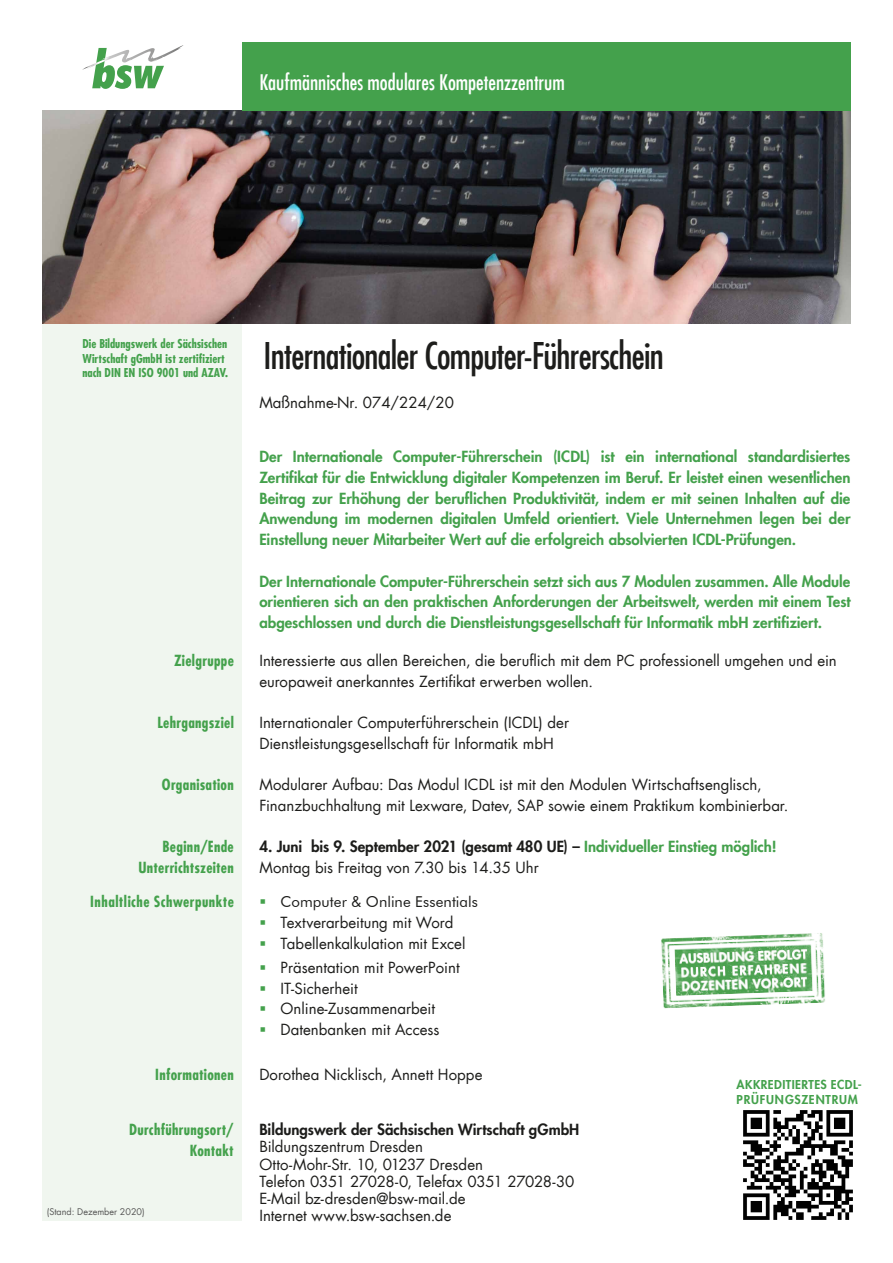
<style>
.page{position:relative;width:893px;height:1263px;background:#fff}
.page>*{position:absolute;margin:0;border:0;box-sizing:border-box;transform-origin:0 0}
.t1{font:condensed 36px "Futura LT";letter-spacing:-.02em;color:#1d1d1b}
.t2{font:condensed 21px "Futura LT";color:#fff}
.t3{font:15px/17.2px "Futura LT";color:#1d1d1b}
.t4{font:800 15px/20.7px "Futura LT";color:#44a14c;text-align:justify}
.t5{font:800 15px/20.7px "Futura LT";color:#1d1d1b}
.t6{font:700 condensed 15px/20.7px "Futura LT";letter-spacing:.02em;color:#44a14c;text-align:right}
.t7{font:15px "Futura BT";letter-spacing:.005em;color:#1d1d1b}
.t8{font:700 condensed 12px/14.4px "Futura LT";color:#44a14c}
.t9{font:800 12px/14.4px "Futura LT";letter-spacing:.04em;color:#44a14c}
.t10{font:9px "Futura LT";color:#575756}
.s1{color:#44a14c}
.s2{font-weight:400}
</style>
<div class="page">
<div style="left:43px;top:111px;width:199px;height:1109px;background:#f0f6ef"></div>
<img style="left:43px;top:111px;width:807px;height:212px">
<svg style="left:82px;top:45px;width:102px;height:44px"></svg>
<div style="left:242px;top:43px;width:608px;height:68px;background:#44a14c"></div>
<img style="left:743px;top:1110px;width:110px;height:110px">
<img style="left:661px;top:933px;width:164px;height:76px">
<h2 class="t2" style="left:259px;top:69px;width:307px">Kaufmännisches modulares Kompetenzzentrum</h2>
<p class="t8" style="left:83px;top:337px;width:147px">Die Bildungswerk der Sächsischen<br>Wirtschaft gGmbH ist zertifiziert nach DIN EN ISO 9001 und AZAV.</p>
<p class="t6" style="left:174px;top:650px;width:61px">Zielgruppe</p>
<p class="t6" style="left:157px;top:712px;width:78px">Lehrgangsziel</p>
<p class="t6" style="left:162px;top:774px;width:73px">Organisation</p>
<p class="t6" style="left:138px;top:836px;width:97px">Beginn/Ende<br>Unterrichtszeiten</p>
<p class="t6" style="left:90px;top:892px;width:145px">Inhaltliche Schwerpunkte</p>
<p class="t6" style="left:155px;top:1064px;width:80px">Informationen</p>
<p class="t6" style="left:129px;top:1119px;width:106px">Durchführungsort/<br>Kontakt</p>
<p class="t10" style="left:47px;top:1205px;width:99px">(Stand: Dezember 2020)</p>
<h1 class="t1" style="left:264px;top:334px;width:402px">Internationaler Computer-Führerschein</h1>
<p class="t3" style="left:259px;top:393px;width:196px">Maßnahme-Nr. 074/224/20</p>
<p class="t4" style="left:259px;top:446px;width:593px">Der Internationale Computer-Führerschein (ICDL) ist ein international standardisiertes Zertifikat für die Entwicklung digitaler Kompetenzen im Beruf. Er leistet einen wesentlichen Beitrag zur Erhöhung der beruflichen Produktivität, indem er mit seinen Inhalten auf die Anwendung im modernen digitalen Umfeld orientiert. Viele Unternehmen legen bei der Einstellung neuer Mitarbeiter Wert auf die erfolgreich absolvierten ICDL-Prüfungen.</p>
<p class="t4" style="left:259px;top:570px;width:593px">Der Internationale Computer-Führerschein setzt sich aus 7 Modulen zusammen. Alle Module orientieren sich an den praktischen Anforderungen der Arbeitswelt, werden mit einem Test abgeschlossen und durch die Dienstleistungsgesellschaft für Informatik mbH zertifiziert.</p>
<p class="t3" style="left:259px;top:650px;width:579px;line-height:20.7px">Interessierte aus allen Bereichen, die beruflich mit dem PC professionell umgehen und ein europaweit anerkanntes Zertifikat erwerben wollen.</p>
<p class="t3" style="left:259px;top:712px;width:311px;line-height:20.7px">Internationaler Computerführerschein (ICDL) der<br>Dienstleistungsgesellschaft für Informatik mbH</p>
<p class="t3" style="left:259px;top:774px;width:531px;line-height:20.7px">Modularer Aufbau: Das Modul ICDL ist mit den Modulen Wirtschaftsenglisch,<br>Finanzbuchhaltung mit Lexware, Datev, SAP sowie einem Praktikum kombinierbar.</p>
<p class="t5" style="left:259px;top:836px;width:519px">4. Juni bis 9. September 2021 (gesamt 480 UE) – <span class="s1">Individueller Einstieg möglich!<br></span><span class="s2">Montag bis Freitag von 7.30 bis 14.35 Uhr</span></p>
<p class="t7" style="left:259px;top:893px;width:220px"><span class="s1">▪</span> Computer &amp; Online Essentials</p>
<p class="t3" style="left:259px;top:914px;width:196px"><span class="s1">▪</span> Textverarbeitung mit Word</p>
<p class="t3" style="left:259px;top:935px;width:208px"><span class="s1">▪</span> Tabellenkalkulation mit Excel</p>
<p class="t3" style="left:259px;top:959px;width:202px"><span class="s1">▪</span> Präsentation mit PowerPoint</p>
<p class="t3" style="left:259px;top:980px;width:100px"><span class="s1">▪</span> IT-Sicherheit</p>
<p class="t3" style="left:259px;top:1000px;width:177px"><span class="s1">▪</span> Online-Zusammenarbeit</p>
<p class="t3" style="left:259px;top:1021px;width:182px"><span class="s1">▪</span> Datenbanken mit Access</p>
<p class="t3" style="left:259px;top:1066px;width:225px">Dorothea Nicklisch, Annett Hoppe</p>
<p class="t5" style="left:259px;top:1119px;width:321px">Bildungswerk der Sächsischen Wirtschaft gGmbH</p>
<p class="t3" style="left:259px;top:1138px;width:316px">Bildungszentrum Dresden<br>Otto-Mohr-Str. 10, 01237 Dresden<br>Telefon 0351 27028-0, Telefax 0351 27028-30<br>E-Mail bz-dresden@bsw-mail.de<br>Internet www.bsw-sachsen.de</p>
<p class="t9" style="left:737px;top:1077px;width:127px">AKKREDITIERTES ECDL-<br>PRÜFUNGSZENTRUM</p>
</div>
